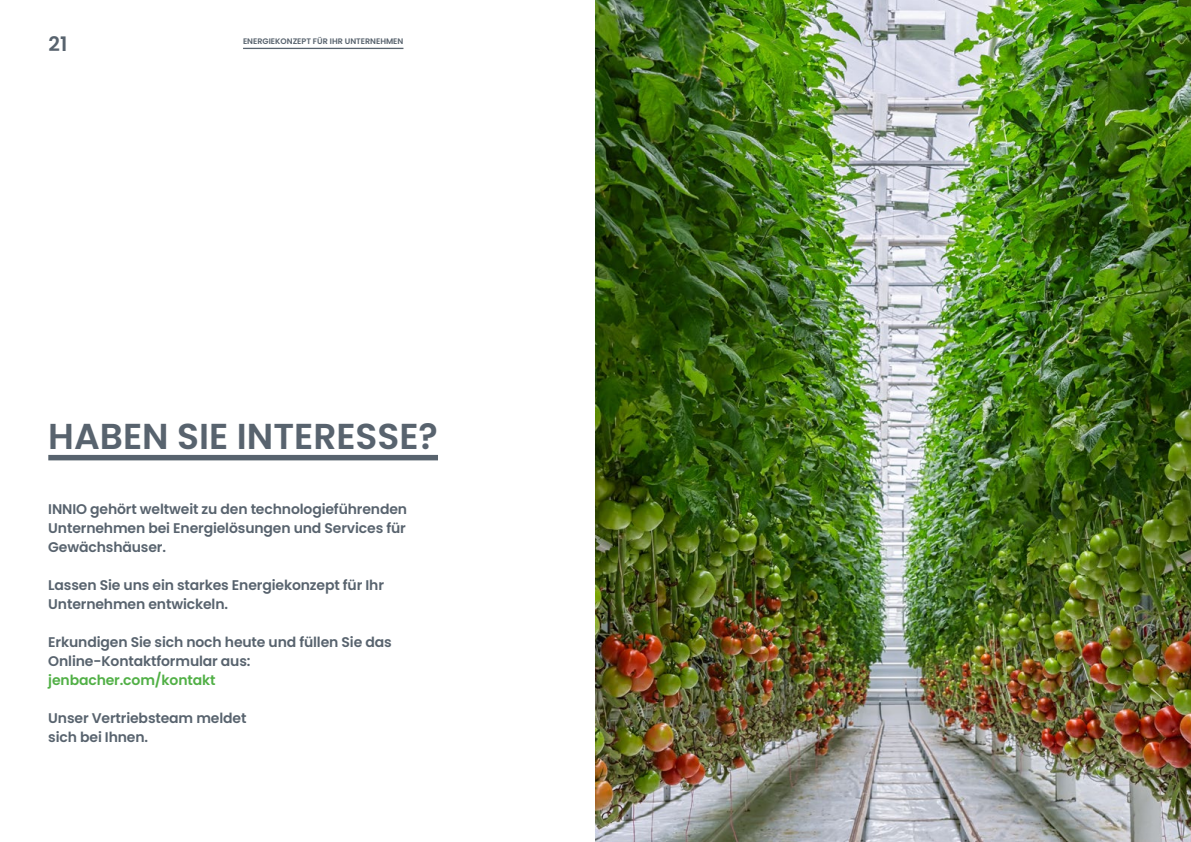
<style>
.page{position:relative;width:1191px;height:842px;background:#fff}
.page>*{position:absolute;margin:0;border:0;box-sizing:border-box;transform-origin:0 0}
.t1{font:600 36px "Poppins";color:#58636e}
.t2{font:600 20px "Poppins";color:#58636e}
.t3{font:600 14px/19px "Poppins";letter-spacing:-.01em;color:#58636e}
.t4{font:600 14px "Poppins";letter-spacing:-.01em;color:#51b046}
.t5{font:600 8px "Poppins";color:#58636e}
</style>
<div class="page">
<hr style="left:243px;top:48px;width:160px;height:1px;background:#58636e">
<div style="left:48px;top:455px;width:390px;height:5px;background:#58636e"></div>
<img style="left:595px;top:0;width:596px;height:842px">
<h2 class="t2" style="left:49px;top:32px;width:20px">21</h2>
<p class="t5" style="left:243px;top:37px;width:162px">ENERGIEKONZEPT FÜR IHR UNTERNEHMEN</p>
<h1 class="t1" style="left:48px;top:415px;width:391px">HABEN SIE INTERESSE?</h1>
<p class="t3" style="left:48px;top:500px;width:360px;text-align:justify">INNIO gehört weltweit zu den technologieführenden Unternehmen bei Energielösungen und Services für Gewächshäuser.</p>
<p class="t3" style="left:48px;top:576px;width:337px">Lassen Sie uns ein starkes Energiekonzept für Ihr<br>Unternehmen entwickeln.</p>
<p class="t3" style="left:48px;top:633px;width:345px">Erkundigen Sie sich noch heute und füllen Sie das<br>Online-Kontaktformular aus:</p>
<p class="t4" style="left:48px;top:672px;width:169px">jenbacher.com/kontakt</p>
<p class="t3" style="left:48px;top:709px;width:200px">Unser Vertriebsteam meldet sich bei Ihnen.</p>
</div>
